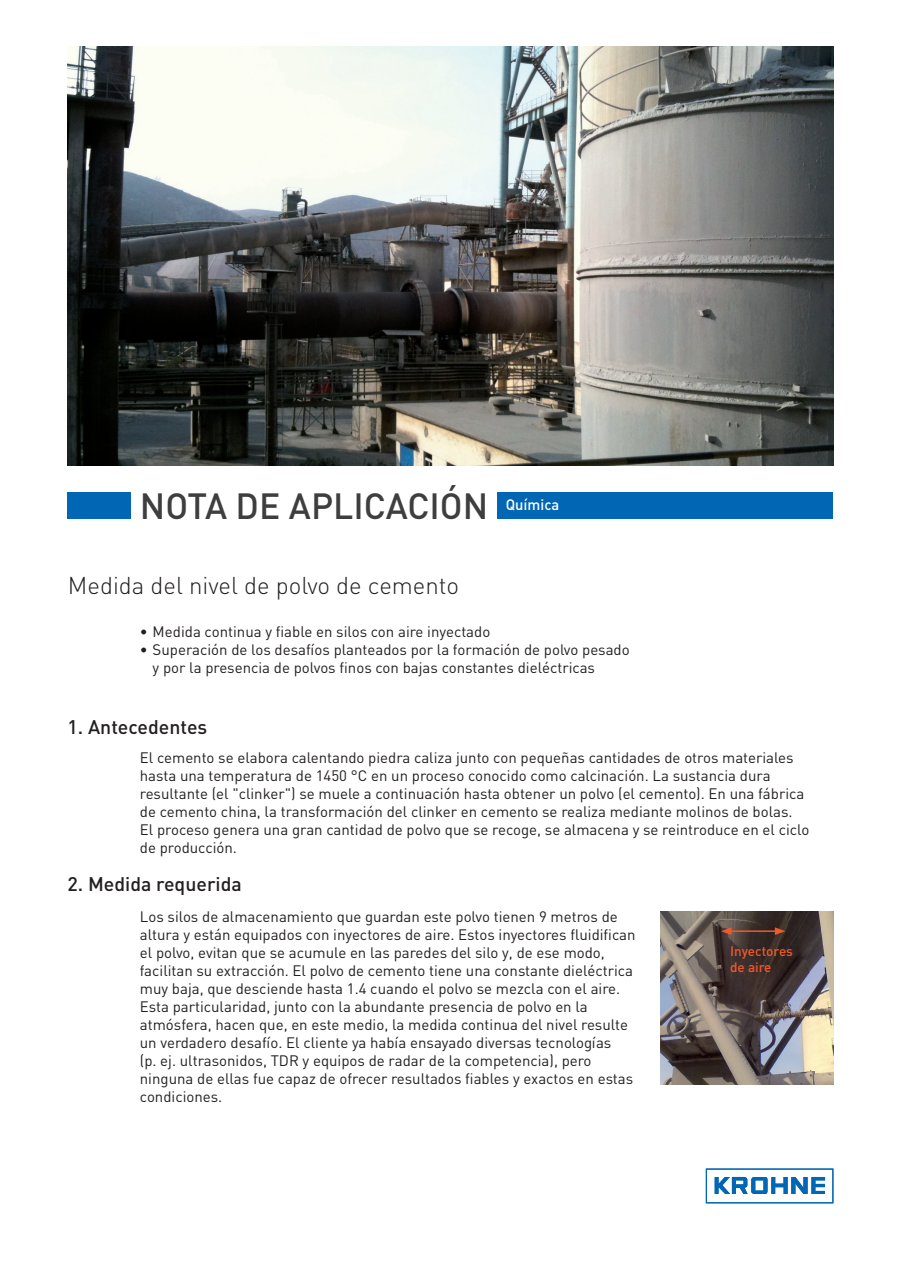
<style>
.page{position:relative;width:901px;height:1271px;background:#fff}
.page>*{position:absolute;margin:0;border:0;box-sizing:border-box;transform-origin:0 0}
.t1{font:500 36px "DIN";color:#3e3e3f}
.t2{font:300 24px "DIN";color:#231f20}
.t3{font:500 19.5px "DIN";color:#231f20}
.t4{font:15px/18px "DIN";color:#231f20}
.t5{font:500 15px "DIN";color:#fff}
.t6{font:500 13.5px/16.2px "DIN";color:#f15929}
</style>
<div class="page">
<svg style="left:705px;top:1168px;width:128px;height:36px"></svg>
<img style="left:67px;top:46px;width:766px;height:419px">
<div style="left:67px;top:492px;width:766px;height:26px;background:#0166b3"></div>
<div style="left:131px;top:489px;width:366px;height:30px;background:#fff"></div>
<img style="left:660px;top:911px;width:173px;height:173px">
<hr style="left:729px;top:930px;width:48px;height:1px;background:#f15929">
<svg style="left:721px;top:927px;width:10px;height:7px"></svg>
<svg style="left:774px;top:927px;width:11px;height:7px"></svg>
<h1 class="t1" style="left:140px;top:482px;width:350px">NOTA DE APLICACIÓN</h1>
<p class="t5" style="left:505px;top:495px;width:55px">Química</p>
<h2 class="t2" style="left:68px;top:570px;width:392px">Medida del nivel de polvo de cemento</h2>
<p class="t4" style="left:140px;top:621px;width:352px">• Medida continua y fiable en silos con aire inyectado</p>
<p class="t4" style="left:153px;top:639px;width:478px;text-indent:-13px">• Superación de los desafíos planteados por la formación de polvo pesado y por la presencia de polvos finos con bajas constantes dieléctricas</p>
<h3 class="t3" style="left:67px;top:714px;width:141px">1. Antecedentes</h3>
<p class="t4" style="left:140px;top:748px;width:671px">El cemento se elabora calentando piedra caliza junto con pequeñas cantidades de otros materiales hasta una temperatura de 1450 °C en un proceso conocido como calcinación. La sustancia dura resultante (el "clinker") se muele a continuación hasta obtener un polvo (el cemento). En una fábrica de cemento china, la transformación del clinker en cemento se realiza mediante molinos de bolas.<br>El proceso genera una gran cantidad de polvo que se recoge, se almacena y se reintroduce en el ciclo de producción.</p>
<h3 class="t3" style="left:67px;top:871px;width:176px">2. Medida requerida</h3>
<p class="t4" style="left:140px;top:907px;width:497px">Los silos de almacenamiento que guardan este polvo tienen 9 metros de altura y están equipados con inyectores de aire. Estos inyectores fluidifican el polvo, evitan que se acumule en las paredes del silo y, de ese modo, facilitan su extracción. El polvo de cemento tiene una constante dieléctrica muy baja, que desciende hasta 1.4 cuando el polvo se mezcla con el aire.<br>Esta particularidad, junto con la abundante presencia de polvo en la atmósfera, hacen que, en este medio, la medida continua del nivel resulte un verdadero desafío. El cliente ya había ensayado diversas tecnologías<br>(p. ej. ultrasonidos, TDR y equipos de radar de la competencia), pero ninguna de ellas fue capaz de ofrecer resultados fiables y exactos en estas condiciones.</p>
<p class="t6" style="left:730px;top:942px;width:64px">Inyectores de aire</p>
</div>
